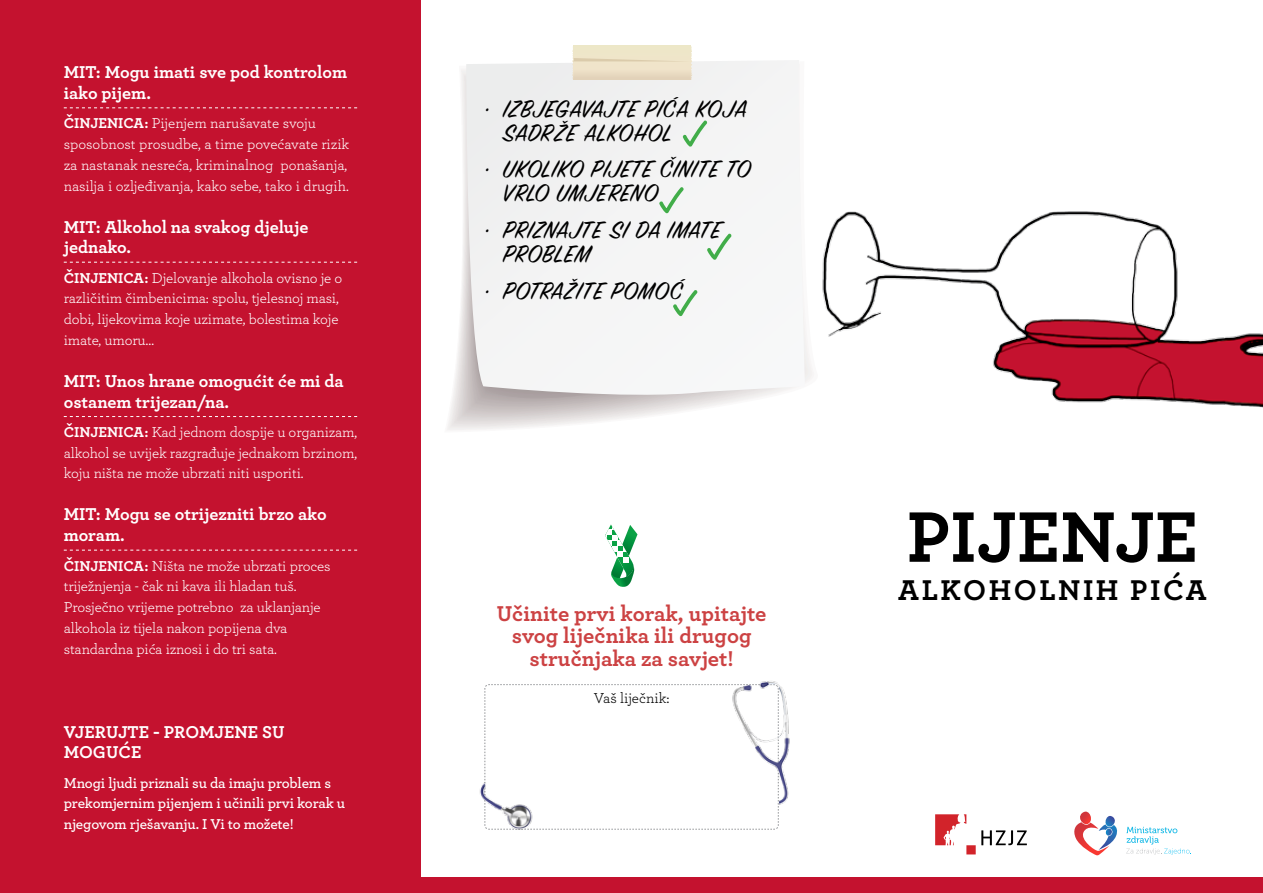
<style>
.page{position:relative;width:1263px;height:893px;background:#fff}
.page>*{position:absolute;margin:0;border:0;box-sizing:border-box;transform-origin:0 0}
.t1{font:700 75px "Archer Pro";color:#000}
.t2{font:700 30px "Archer Pro";letter-spacing:.085em;color:#000}
.t3{font:27px/24px "Sign Painter House Script";letter-spacing:.02em;color:#000}
.t4{font:27px/24px "Sign Painter House Script";color:#000}
.t5{font:700 22.5px/22.5px "Archer Pro";color:#cc4243;text-align:center}
.t6{font:700 18px/20.7px "Archer Pro";color:#fff}
.t7{font:15px/20.7px "Archer Pro";letter-spacing:-.01em;color:#fff}
.t8{font:600 15px/20.7px "Archer Pro";letter-spacing:-.01em;color:#fff}
.t9{font:15px "Archer Pro";color:#000}
.s1{font-weight:700}
</style>
<div class="page">
<img style="left:822px;top:211px;width:441px;height:197px">
<svg style="left:935px;top:814px;width:92px;height:40px"></svg>
<svg style="left:1126px;top:827px;width:65px;height:28px"></svg>
<svg style="left:1074px;top:812px;width:44px;height:43px"></svg>
<svg style="left:458px;top:124px;width:8px;height:275px"></svg>
<div style="left:466px;top:60px;width:339px;height:341px;background:#f4f4f5"></div>
<svg style="left:572px;top:46px;width:121px;height:34px;background:#ebe0c5"></svg>
<svg style="left:484px;top:684px;width:295px;height:146px"></svg>
<img style="left:730px;top:681px;width:60px;height:143px">
<img style="left:479px;top:699px;width:57px;height:131px">
<div style="left:0;top:0;width:421px;height:893px;background:#c4122f"></div>
<svg style="left:64px;top:107px;width:293px;height:1px"></svg>
<svg style="left:64px;top:262px;width:293px;height:1px"></svg>
<svg style="left:64px;top:416px;width:293px;height:1px"></svg>
<svg style="left:64px;top:550px;width:293px;height:1px"></svg>
<svg style="left:682px;top:119px;width:26px;height:28px"></svg>
<svg style="left:706px;top:232px;width:26px;height:28px"></svg>
<svg style="left:658px;top:186px;width:27px;height:28px"></svg>
<svg style="left:672px;top:289px;width:26px;height:27px"></svg>
<div style="left:421px;top:877px;width:842px;height:16px;background:#c4122f"></div>
<svg style="left:605px;top:524px;width:32px;height:63px"></svg>
<p class="t6" style="left:64px;top:61px;width:285px">MIT: Mogu imati sve pod kontrolom iako pijem.</p>
<p class="t7" style="left:64px;top:112px;width:287px"><span class="s1">ČINJENICA:</span> Pijenjem narušavate svoju sposobnost prosudbe, a time povećavate rizik za nastanak nesreća, kriminalnog ponašanja, nasilja i ozljeđivanja, kako sebe, tako i drugih.</p>
<p class="t6" style="left:64px;top:215px;width:246px">MIT: Alkohol na svakog djeluje jednako.</p>
<p class="t7" style="left:64px;top:267px;width:280px"><span class="s1">ČINJENICA:</span> Djelovanje alkohola ovisno je o različitim čimbenicima: spolu, tjelesnoj masi, dobi, lijekovima koje uzimate, bolestima koje imate, umoru…</p>
<p class="t6" style="left:64px;top:369px;width:281px">MIT: Unos hrane omogućit će mi da ostanem trijezan/na.</p>
<p class="t7" style="left:64px;top:421px;width:295px;text-align:justify"><span class="s1">ČINJENICA:</span> Kad jednom dospije u organizam, alkohol se uvijek razgrađuje jednakom brzinom, koju ništa ne može ubrzati niti usporiti.</p>
<p class="t6" style="left:64px;top:503px;width:264px">MIT: Mogu se otrijezniti brzo ako moram.</p>
<p class="t7" style="left:64px;top:554px;width:268px"><span class="s1">ČINJENICA:</span> Ništa ne može ubrzati proces triježnjenja - čak ni kava ili hladan tuš.<br>Prosječno vrijeme potrebno za uklanjanje alkohola iz tijela nakon popijena dva standardna pića iznosi i do tri sata.</p>
<p class="t6" style="left:64px;top:720px;width:222px">VJERUJTE - PROMJENE SU<br>MOGUĆE</p>
<p class="t8" style="left:64px;top:771px;width:283px">Mnogi ljudi priznali su da imaju problem s prekomjernim pijenjem i učinili prvi korak u njegovom rješavanju. I Vi to možete!</p>
<h3 class="t3" style="left:503px;top:99px;width:245px;text-indent:-18px">• IZBJEGAVAJTE PIĆA KOJA<br>SADRŽE ALKOHOL</h3>
<h3 class="t3" style="left:503px;top:160px;width:249px;text-indent:-18px">• UKOLIKO PIJETE ČINITE TO<br>VRLO UMJERENO</h3>
<h3 class="t4" style="left:503px;top:220px;width:219px;text-indent:-18px">• PRIZNAJTE SI DA IMATE<br>PROBLEM</h3>
<h3 class="t3" style="left:485px;top:281px;width:199px">• POTRAŽITE POMOĆ</h3>
<h3 class="t5" style="left:497px;top:600px;width:271px">Učinite prvi korak, upitajte svog liječnika ili drugog stručnjaka za savjet!</h3>
<p class="t9" style="left:594px;top:688px;width:77px">Vaš liječnik:</p>
<h1 class="t1" style="left:907px;top:478px;width:293px">PIJENJE</h1>
<h2 class="t2" style="left:898px;top:567px;width:310px">ALKOHOLNIH PIĆA</h2>
</div>
